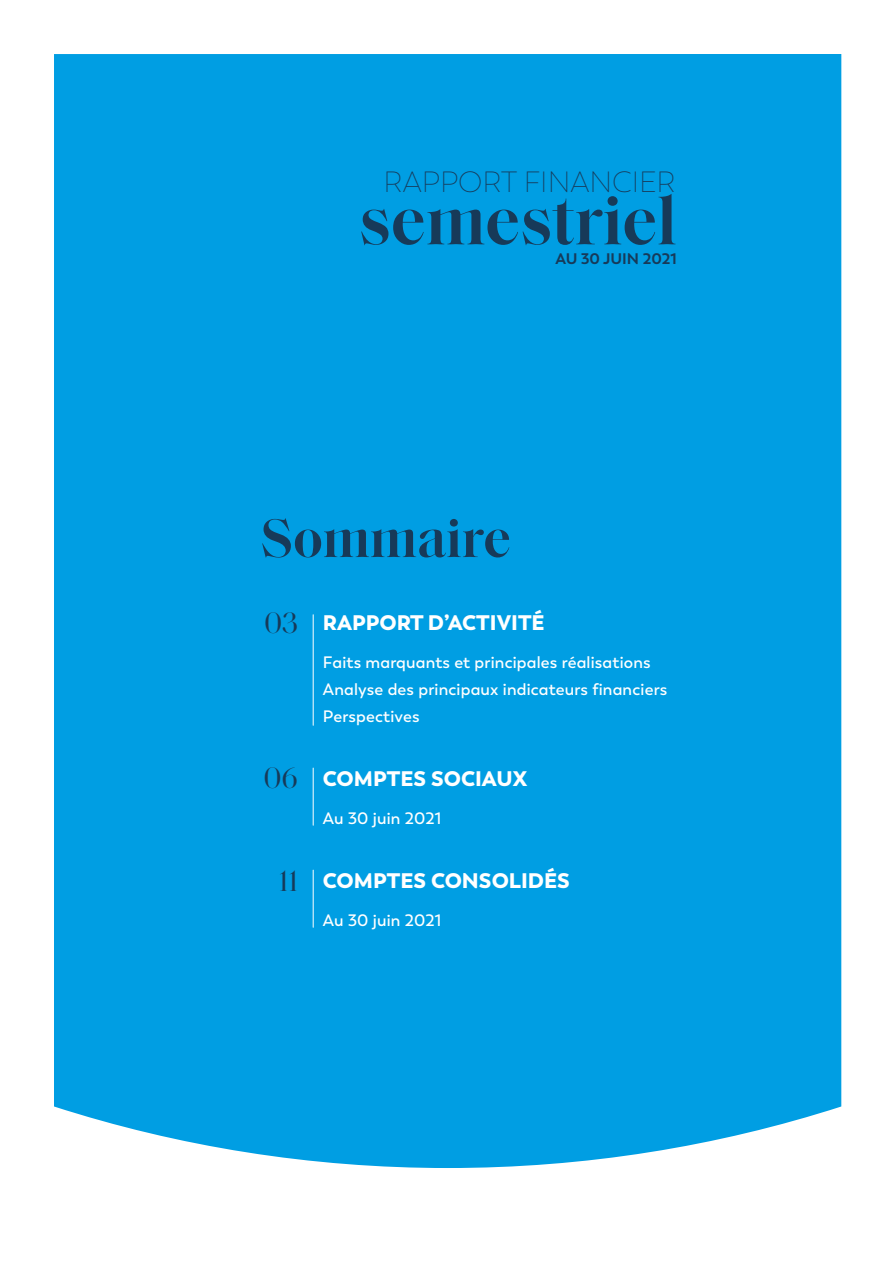
<style>
.page{position:relative;width:893px;height:1263px;background:#fff}
.page>*{position:absolute;margin:0;border:0;box-sizing:border-box;transform-origin:0 0}
.t1{font:600 69.75px "Saol Display";color:#173a59}
.t2{font:600 55.2px "Saol Display";color:#173a59}
.t3{font:30px "Saol Display";color:#173a59}
.t4{font:200 29.1px "Trenda";color:#173a59}
.t5{font:900 21px "Trenda";color:#fff}
.t6{font:600 16.5px/26.7px "Trenda";letter-spacing:.01em;color:#fff}
.t7{font:700 15.3px "Trenda";color:#173a59}
</style>
<div class="page">
<div style="left:54px;top:54px;width:787px;height:1114px;background:#009ee3"></div>
<hr style="left:313px;top:615px;width:1px;height:110px;background:#fff">
<hr style="left:313px;top:768px;width:1px;height:57px;background:#fff">
<hr style="left:313px;top:870px;width:1px;height:57px;background:#fff">
<h3 class="t4" style="left:383px;top:165px;width:294px">RAPPORT FINANCIER</h3>
<h1 class="t1" style="left:359px;top:169px;width:319px">semestriel</h1>
<p class="t7" style="left:555px;top:249px;width:123px">AU 30 JUIN 2021</p>
<h2 class="t2" style="left:260px;top:497px;width:252px">Sommaire</h2>
<h3 class="t3" style="left:264px;top:601px;width:36px">03</h3>
<p class="t5" style="left:323px;top:609px;width:223px">RAPPORT D’ACTIVITÉ</p>
<h3 class="t3" style="left:263px;top:757px;width:36px">06</h3>
<h3 class="t3" style="left:279px;top:859px;width:21px">11</h3>
<p class="t6" style="left:323px;top:650px;width:346px">Faits marquants et principales réalisations<br>Analyse des principaux indicateurs financiers<br>Perspectives</p>
<p class="t5" style="left:323px;top:765px;width:206px">COMPTES SOCIAUX</p>
<p class="t6" style="left:323px;top:805px;width:120px">Au 30 juin 2021</p>
<p class="t5" style="left:323px;top:867px;width:249px">COMPTES CONSOLIDÉS</p>
<p class="t6" style="left:323px;top:907px;width:120px">Au 30 juin 2021</p>
</div>
